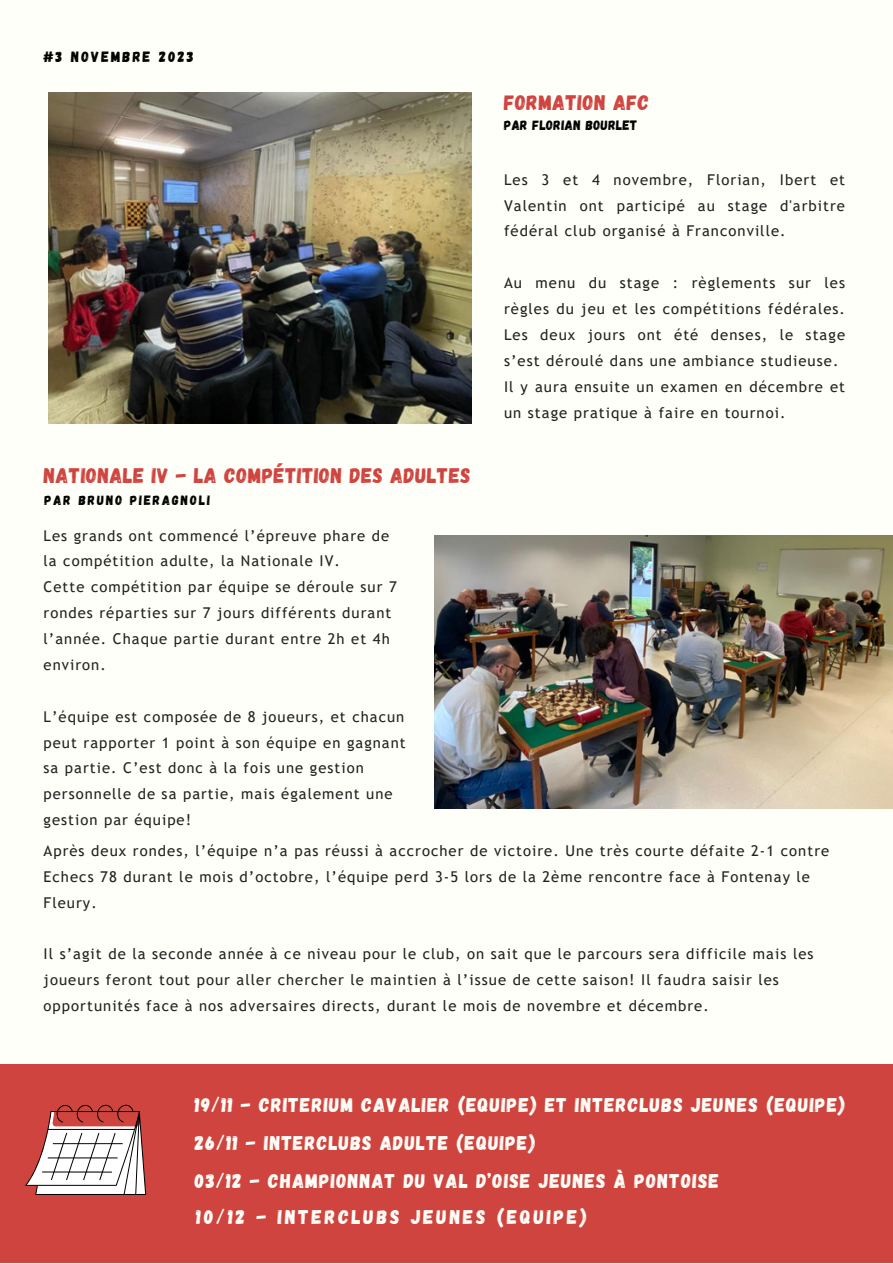
<style>
.page{position:relative;width:893px;height:1264px;background:#fff}
.page>*{position:absolute;margin:0;border:0;box-sizing:border-box;transform-origin:0 0}
.t1{font:21px "Gagalin";letter-spacing:.03em;color:#d0443f}
.t2{font:19.8px "Gagalin";letter-spacing:.06em;color:#fffff9}
.t3{font:19.8px "Gagalin";letter-spacing:.14em;color:#fffff9}
.t4{font:14.85px/25.8px "Trebuchet MS";letter-spacing:.07em;color:#222}
.t5{font:14.85px "Gagalin";letter-spacing:.14em;color:#000}
.t6{font:13.65px "Gagalin";letter-spacing:.03em;color:#000}
.t7{font:13.5px "Gagalin";letter-spacing:.14em;color:#000}
</style>
<div class="page">
<div style="left:0;top:0;width:892px;height:1262px;background:#fffff9"></div>
<div style="left:0;top:1064px;width:892px;height:198px;background:#d0443f"></div>
<img style="left:48px;top:93px;width:423px;height:330px">
<svg style="left:25px;top:1104px;width:121px;height:90px"></svg>
<img style="left:434px;top:535px;width:458px;height:273px">
<p class="t5" style="left:44px;top:47px;width:152px">#3 NOVEMBRE 2023</p>
<p class="t1" style="left:44px;top:462px;width:428px">NATIONALE IV - LA COMPÉTITION DES ADULTES</p>
<p class="t7" style="left:44px;top:492px;width:167px">PAR BRUNO PIERAGNOLI</p>
<p class="t4" style="left:44px;top:522px;width:347px">Les grands ont commencé l’épreuve phare de la compétition adulte, la Nationale IV.</p>
<p class="t4" style="left:44px;top:574px;width:355px">Cette compétition par équipe se déroule sur 7 rondes réparties sur 7 jours différents durant l’année. Chaque partie durant entre 2h et 4h environ.</p>
<p class="t4" style="left:44px;top:703px;width:364px">L’équipe est composée de 8 joueurs, et chacun peut rapporter 1 point à son équipe en gagnant sa partie. C’est donc à la fois une gestion personnelle de sa partie, mais également une gestion par équipe!</p>
<p class="t1" style="left:504px;top:88px;width:147px">FORMATION AFC</p>
<p class="t6" style="left:504px;top:116px;width:135px">PAR FLORIAN BOURLET</p>
<p class="t4" style="left:504px;top:166px;width:342px;text-align:justify">Les 3 et 4 novembre, Florian, Ibert et Valentin ont participé au stage d'arbitre fédéral club organisé à Franconville.</p>
<p class="t4" style="left:504px;top:270px;width:342px;text-align:justify">Au menu du stage : règlements sur les règles du jeu et les compétitions fédérales.<br>Les deux jours ont été denses, le stage s’est déroulé dans une ambiance studieuse.</p>
<p class="t4" style="left:504px;top:373px;width:342px">Il y aura ensuite un examen en décembre et un stage pratique à faire en tournoi.</p>
<p class="t4" style="left:44px;top:837px;width:787px">Après deux rondes, l’équipe n’a pas réussi à accrocher de victoire. Une très courte défaite 2-1 contre<br>Echecs 78 durant le mois d’octobre, l’équipe perd 3-5 lors de la 2ème rencontre face à Fontenay le<br>Fleury.</p>
<p class="t4" style="left:44px;top:941px;width:771px">Il s’agit de la seconde année à ce niveau pour le club, on sait que le parcours sera difficile mais les joueurs feront tout pour aller chercher le maintien à l’issue de cette saison! Il faudra saisir les opportunités face à nos adversaires directs, durant le mois de novembre et décembre.</p>
<p class="t2" style="left:195px;top:1091px;width:651px">19/11 - CRITERIUM CAVALIER (EQUIPE) ET INTERCLUBS JEUNES (EQUIPE)</p>
<p class="t2" style="left:195px;top:1129px;width:342px">26/11 - INTERCLUBS ADULTE (EQUIPE)</p>
<p class="t2" style="left:195px;top:1167px;width:525px">03/12 - CHAMPIONNAT DU VAL D’OISE JEUNES À PONTOISE</p>
<p class="t3" style="left:196px;top:1204px;width:392px">10/12 - INTERCLUBS JEUNES (EQUIPE)</p>
</div>
